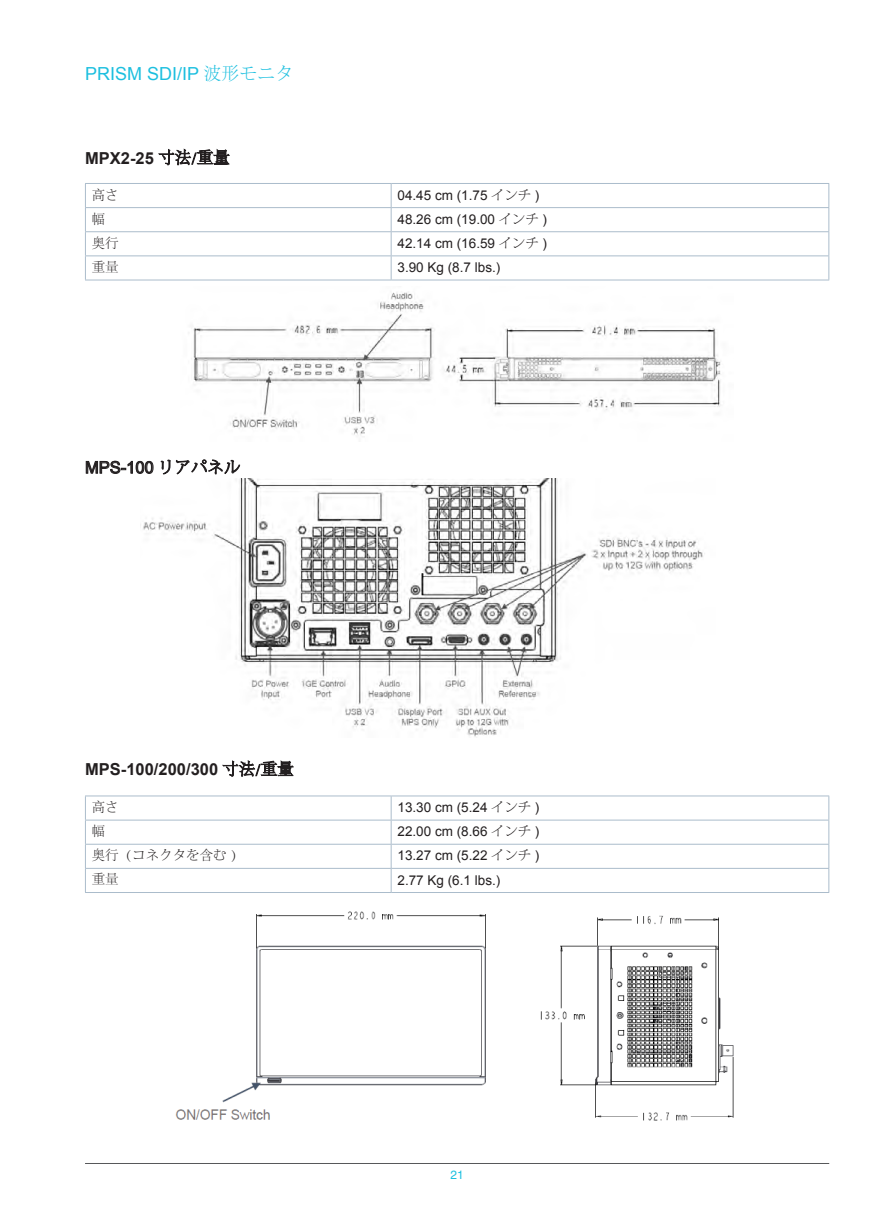
<style>
.page{position:relative;width:893px;height:1212px;background:#fff}
.page>*{position:absolute;margin:0;border:0;box-sizing:border-box;transform-origin:0 0}
.t1{font:18px "Arial";color:#1cbfdf}
.t2{font:700 16.5px "Arial";color:#231f20}
.t3{font:16.5px "Arial";color:#231f20}
.t4{font:13.5px "Arial";color:#231f20}
.t5{font:300 13.5px "Adobe Song Std";color:#231f20}
.t6{font:12px "FZHTJW GB1 0";color:#1cbfdf}
.s1{font-family:"Adobe Song Std";font-weight:300}
</style>
<div class="page">
<hr style="left:85px;top:1163px;width:744px;height:1px;background:#57585a">
<img style="left:175px;top:911px;width:559px;height:210px">
<svg style="left:86px;top:460px;width:68px;height:14px"></svg>
<svg style="left:160px;top:459px;width:81px;height:16px"></svg>
<img style="left:140px;top:478px;width:565px;height:259px">
<img style="left:191px;top:292px;width:530px;height:143px">
<hr style="left:85px;top:207px;width:306px;height:1px;background:#abbccb">
<hr style="left:391px;top:207px;width:438px;height:1px;background:#abbccb">
<hr style="left:85px;top:231px;width:306px;height:1px;background:#abbccb">
<hr style="left:391px;top:231px;width:438px;height:1px;background:#abbccb">
<hr style="left:85px;top:255px;width:306px;height:1px;background:#abbccb">
<svg style="left:85px;top:184px;width:1px;height:96px"></svg>
<hr style="left:391px;top:255px;width:438px;height:1px;background:#abbccb">
<svg style="left:391px;top:184px;width:1px;height:96px"></svg>
<svg style="left:828px;top:184px;width:1px;height:96px"></svg>
<hr style="left:85px;top:280px;width:306px;height:1px;background:#abbccb">
<hr style="left:391px;top:280px;width:438px;height:1px;background:#abbccb">
<hr style="left:85px;top:183px;width:306px;height:1px;background:#abbccb">
<hr style="left:391px;top:183px;width:438px;height:1px;background:#abbccb">
<hr style="left:85px;top:820px;width:306px;height:1px;background:#abbccb">
<hr style="left:391px;top:820px;width:438px;height:1px;background:#abbccb">
<hr style="left:85px;top:844px;width:306px;height:1px;background:#abbccb">
<hr style="left:391px;top:844px;width:438px;height:1px;background:#abbccb">
<hr style="left:85px;top:868px;width:306px;height:1px;background:#abbccb">
<svg style="left:85px;top:796px;width:1px;height:96px"></svg>
<hr style="left:391px;top:868px;width:438px;height:1px;background:#abbccb">
<svg style="left:391px;top:796px;width:1px;height:96px"></svg>
<svg style="left:828px;top:796px;width:1px;height:96px"></svg>
<hr style="left:85px;top:892px;width:306px;height:1px;background:#abbccb">
<hr style="left:391px;top:892px;width:438px;height:1px;background:#abbccb">
<hr style="left:85px;top:795px;width:306px;height:1px;background:#abbccb">
<hr style="left:391px;top:795px;width:438px;height:1px;background:#abbccb">
<h1 class="t1" style="left:85px;top:61px;width:210px">PRISM SDI/IP <span class="s1">波形モニタ</span></h1>
<p class="t2" style="left:85px;top:146px;width:146px">MPX2-25 <span class="s1">寸法/重量</span></p>
<p class="t5" style="left:92px;top:187px;width:28px">高さ</p>
<p class="t4" style="left:398px;top:186px;width:143px">04.45 cm (1.75 <span class="s1">インチ</span> )</p>
<p class="t5" style="left:92px;top:211px;width:15px">幅</p>
<p class="t4" style="left:398px;top:210px;width:151px">48.26 cm (19.00 <span class="s1">インチ</span> )</p>
<p class="t5" style="left:92px;top:236px;width:28px">奥行</p>
<p class="t4" style="left:398px;top:234px;width:151px">42.14 cm (16.59 <span class="s1">インチ</span> )</p>
<p class="t5" style="left:92px;top:260px;width:28px">重量</p>
<p class="t4" style="left:398px;top:258px;width:104px">3.90 Kg (8.7 lbs.)</p>
<p class="t3" style="left:85px;top:457px;width:157px">MPS-100 <span class="s1">リアパネル</span></p>
<p class="t2" style="left:85px;top:757px;width:210px">MPS-100/200/300 <span class="s1">寸法/重量</span></p>
<p class="t5" style="left:92px;top:800px;width:28px">高さ</p>
<p class="t4" style="left:398px;top:798px;width:143px">13.30 cm (5.24 <span class="s1">インチ</span> )</p>
<p class="t5" style="left:92px;top:824px;width:15px">幅</p>
<p class="t4" style="left:398px;top:822px;width:143px">22.00 cm (8.66 <span class="s1">インチ</span> )</p>
<p class="t5" style="left:92px;top:848px;width:154px">奥行（コネクタを含む）</p>
<p class="t4" style="left:398px;top:847px;width:143px">13.27 cm (5.22 <span class="s1">インチ</span> )</p>
<p class="t5" style="left:92px;top:872px;width:28px">重量</p>
<p class="t4" style="left:398px;top:871px;width:104px">2.77 Kg (6.1 lbs.)</p>
<p class="t6" style="left:450px;top:1168px;width:15px">21</p>
</div>
